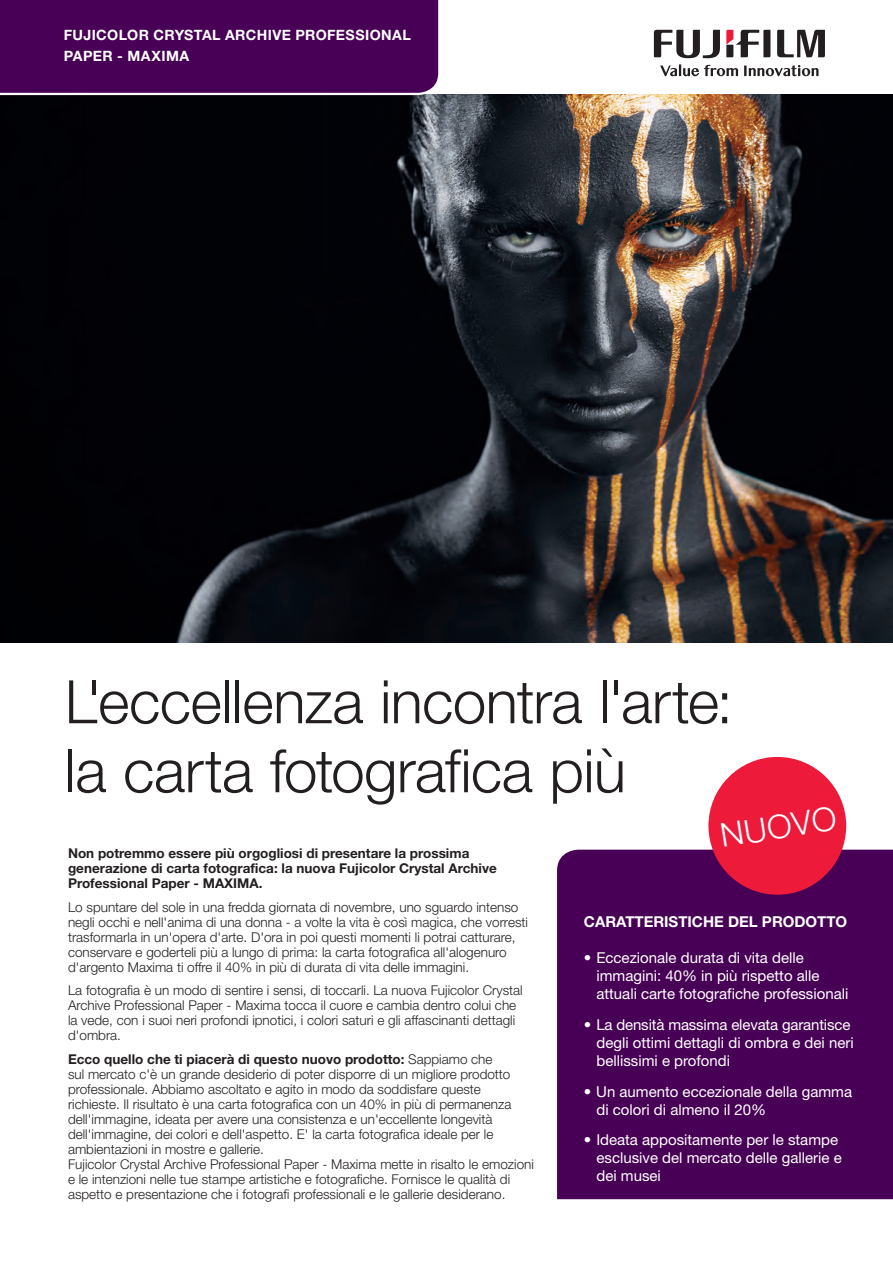
<style>
.page{position:relative;width:893px;height:1263px;background:#fff}
.page>*{position:absolute;margin:0;border:0;box-sizing:border-box;transform-origin:0 0}
.t1{font:300 60px/69px "Helvetica Neue LT Pro";letter-spacing:-.01em;color:#231f20}
.t2{font:300 33px "Helvetica Neue LT Pro";color:#fff}
.t3{font:15px/18px "Helvetica Neue LT Pro";color:#fff}
.t4{font:700 15px "Helvetica Neue LT Pro";color:#fff}
.t5{font:700 14.25px/21px "Helvetica Neue LT Pro";letter-spacing:.03em;color:#fff}
.t6{font:300 13.5px/15px "Helvetica Neue LT Pro";color:#231f20}
.t7{font:700 13.5px/15px "Helvetica Neue LT Pro";color:#231f20}
.s1{font-weight:700}
</style>
<div class="page">
<div style="left:557px;top:850px;width:336px;height:349px;background:#470055"></div>
<svg style="left:777px;top:30px;width:48px;height:27px"></svg>
<svg style="left:654px;top:30px;width:66px;height:28px"></svg>
<svg style="left:726px;top:30px;width:44px;height:27px"></svg>
<svg style="left:660px;top:64px;width:78px;height:12px"></svg>
<svg style="left:744px;top:65px;width:74px;height:11px"></svg>
<img style="left:0;top:95px;width:893px;height:547px">
<div style="left:0;top:0;width:442px;height:96px;background:#470055"></div>
<div style="left:708px;top:757px;width:138px;height:138px;background:#ed1a3a;border-radius:50%"></div>
<p class="t5" style="left:64px;top:24px;width:349px">FUJICOLOR CRYSTAL ARCHIVE PROFESSIONAL<br>PAPER - MAXIMA</p>
<h1 class="t1" style="left:65px;top:666px;width:670px">L'eccellenza incontra l'arte: la carta fotografica più</h1>
<h2 class="t2" style="left:717px;top:816px;width:118px;rotate:-9deg">NUOVO</h2>
<p class="t7" style="left:68px;top:846px;width:430px">Non potremmo essere più orgogliosi di presentare la prossima generazione di carta fotografica: la nuova Fujicolor Crystal Archive<br>Professional Paper - MAXIMA.</p>
<p class="t6" style="left:68px;top:899px;width:461px">Lo spuntare del sole in una fredda giornata di novembre, uno sguardo intenso negli occhi e nell'anima di una donna - a volte la vita è così magica, che vorresti trasformarla in un'opera d'arte. D'ora in poi questi momenti li potrai catturare, conservare e goderteli più a lungo di prima: la carta fotografica all'alogenuro d'argento Maxima ti offre il 40% in più di durata di vita delle immagini.</p>
<p class="t6" style="left:68px;top:983px;width:456px">La fotografia è un modo di sentire i sensi, di toccarli. La nuova Fujicolor Crystal Archive Professional Paper - Maxima tocca il cuore e cambia dentro colui che la vede, con i suoi neri profondi ipnotici, i colori saturi e gli affascinanti dettagli d'ombra.</p>
<p class="t6" style="left:68px;top:1051px;width:467px"><span class="s1">Ecco quello che ti piacerà di questo nuovo prodotto:</span> Sappiamo che<br>sul mercato c'è un grande desiderio di poter disporre di un migliore prodotto professionale. Abbiamo ascoltato e agito in modo da soddisfare queste richieste. Il risultato è una carta fotografica con un 40% in più di permanenza dell'immagine, ideata per avere una consistenza e un'eccellente longevità dell'immagine, dei colori e dell'aspetto. E' la carta fotografica ideale per le ambientazioni in mostre e gallerie.<br>Fujicolor Crystal Archive Professional Paper - Maxima mette in risalto le emozioni e le intenzioni nelle tue stampe artistiche e fotografiche. Fornisce le qualità di aspetto e presentazione che i fotografi professionali e le gallerie desiderano.</p>
<p class="t4" style="left:584px;top:912px;width:265px">CARATTERISTICHE DEL PRODOTTO</p>
<p class="t3" style="left:596px;top:948px;width:253px;text-indent:-13px">• Eccezionale durata di vita delle immagini: 40% in più rispetto alle attuali carte fotografiche professionali</p>
<p class="t3" style="left:596px;top:1015px;width:259px;text-indent:-13px">• La densità massima elevata garantisce degli ottimi dettagli di ombra e dei neri bellissimi e profondi</p>
<p class="t3" style="left:596px;top:1082px;width:257px;text-indent:-13px">• Un aumento eccezionale della gamma di colori di almeno il 20%</p>
<p class="t3" style="left:596px;top:1130px;width:247px;text-indent:-13px">• Ideata appositamente per le stampe esclusive del mercato delle gallerie e dei musei</p>
</div>
